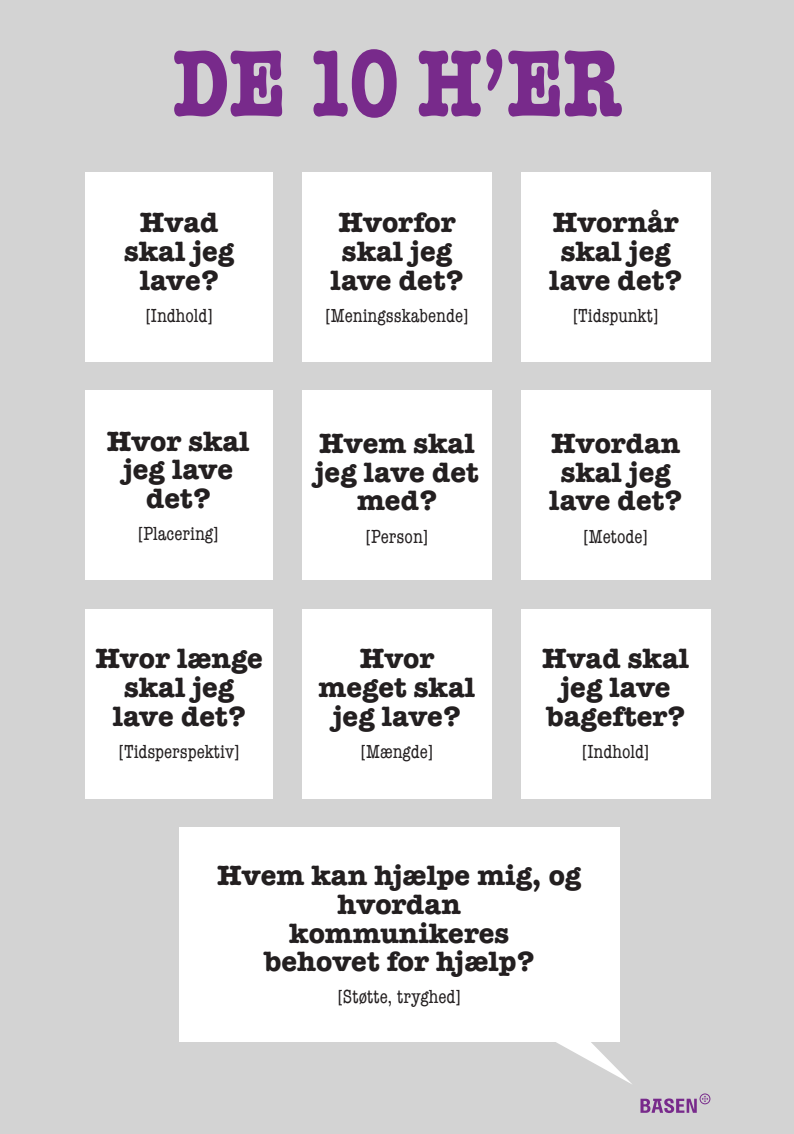
<style>
.page{position:relative;width:794px;height:1134px;background:#d3d3d3}
.page>*{position:absolute;margin:0;border:0;box-sizing:border-box;transform-origin:0 0}
.Grundlæggende_afsnit{font:700 97.52px "American Typewriter";color:#782a8b;scale:.78 1}
.Grundlæggende_afsnit-2{font:700 28.8px/28.8px "American Typewriter";color:#231f20;text-align:center}
.Grundlæggende_afsnit-3{font:condensed 19.6px "American Typewriter";color:#231f20}
</style>
<div class="page">
<svg style="left:467px;top:944px;width:165px;height:140px"></svg>
<div style="left:85px;top:173px;width:188px;height:189px;background:#fff"></div>
<div style="left:302px;top:173px;width:190px;height:189px;background:#fff"></div>
<div style="left:521px;top:173px;width:189px;height:189px;background:#fff"></div>
<div style="left:85px;top:390px;width:188px;height:190px;background:#fff"></div>
<div style="left:302px;top:390px;width:190px;height:190px;background:#fff"></div>
<div style="left:521px;top:390px;width:189px;height:190px;background:#fff"></div>
<div style="left:85px;top:609px;width:188px;height:190px;background:#fff"></div>
<div style="left:302px;top:609px;width:190px;height:190px;background:#fff"></div>
<div style="left:521px;top:609px;width:189px;height:190px;background:#fff"></div>
<div style="left:179px;top:827px;width:440px;height:214px;background:#fff"></div>
<svg style="left:640px;top:1093px;width:70px;height:20px"></svg>
<p class="Grundlæggende_afsnit" style="left:173px;top:-1px;width:576px">DE 10 H’ER</p>
<p class="Grundlæggende_afsnit-2" style="left:124px;top:207px;width:111px">Hvad skal jeg lave?</p>
<p class="Grundlæggende_afsnit-3" style="left:146px;top:301px;width:68px">[Indhold]</p>
<p class="Grundlæggende_afsnit-2" style="left:107px;top:425px;width:145px">Hvor skal jeg lave det?</p>
<p class="Grundlæggende_afsnit-3" style="left:138px;top:519px;width:82px">[Placering]</p>
<p class="Grundlæggende_afsnit-2" style="left:95px;top:643px;width:169px">Hvor længe skal jeg</p>
<p class="Grundlæggende_afsnit-2" style="left:113px;top:700px;width:134px">lave det?</p>
<p class="Grundlæggende_afsnit-3" style="left:119px;top:736px;width:122px">[Tidsperspektiv]</p>
<p class="Grundlæggende_afsnit-2" style="left:330px;top:207px;width:134px">Hvorfor skal jeg lave det?</p>
<p class="Grundlæggende_afsnit-3" style="left:325px;top:301px;width:144px">[Meningsskabende]</p>
<p class="Grundlæggende_afsnit-2" style="left:315px;top:427px;width:165px">Hvem skal jeg lave det med?</p>
<p class="Grundlæggende_afsnit-3" style="left:366px;top:521px;width:64px">[Person]</p>
<p class="Grundlæggende_afsnit-2" style="left:360px;top:643px;width:76px">Hvor</p>
<p class="Grundlæggende_afsnit-2" style="left:319px;top:671px;width:158px">meget skal jeg lave?</p>
<p class="Grundlæggende_afsnit-3" style="left:361px;top:736px;width:74px">[Mængde]</p>
<p class="Grundlæggende_afsnit-2" style="left:549px;top:207px;width:134px">Hvornår skal jeg lave det?</p>
<p class="Grundlæggende_afsnit-3" style="left:573px;top:301px;width:87px">[Tidspunkt]</p>
<p class="Grundlæggende_afsnit-2" style="left:549px;top:427px;width:134px">Hvordan skal jeg lave det?</p>
<p class="Grundlæggende_afsnit-3" style="left:583px;top:521px;width:66px">[Metode]</p>
<p class="Grundlæggende_afsnit-2" style="left:542px;top:643px;width:149px">Hvad skal jeg lave bagefter?</p>
<p class="Grundlæggende_afsnit-3" style="left:582px;top:736px;width:68px">[Indhold]</p>
<p class="Grundlæggende_afsnit-2" style="left:217px;top:859px;width:365px">Hvem kan hjælpe mig, og hvordan</p>
<p class="Grundlæggende_afsnit-2" style="left:289px;top:917px;width:221px">kommunikeres</p>
<p class="Grundlæggende_afsnit-2" style="left:264px;top:946px;width:271px">behovet for hjælp?</p>
<p class="Grundlæggende_afsnit-3" style="left:338px;top:982px;width:124px">[Støtte, tryghed]</p>
</div>
